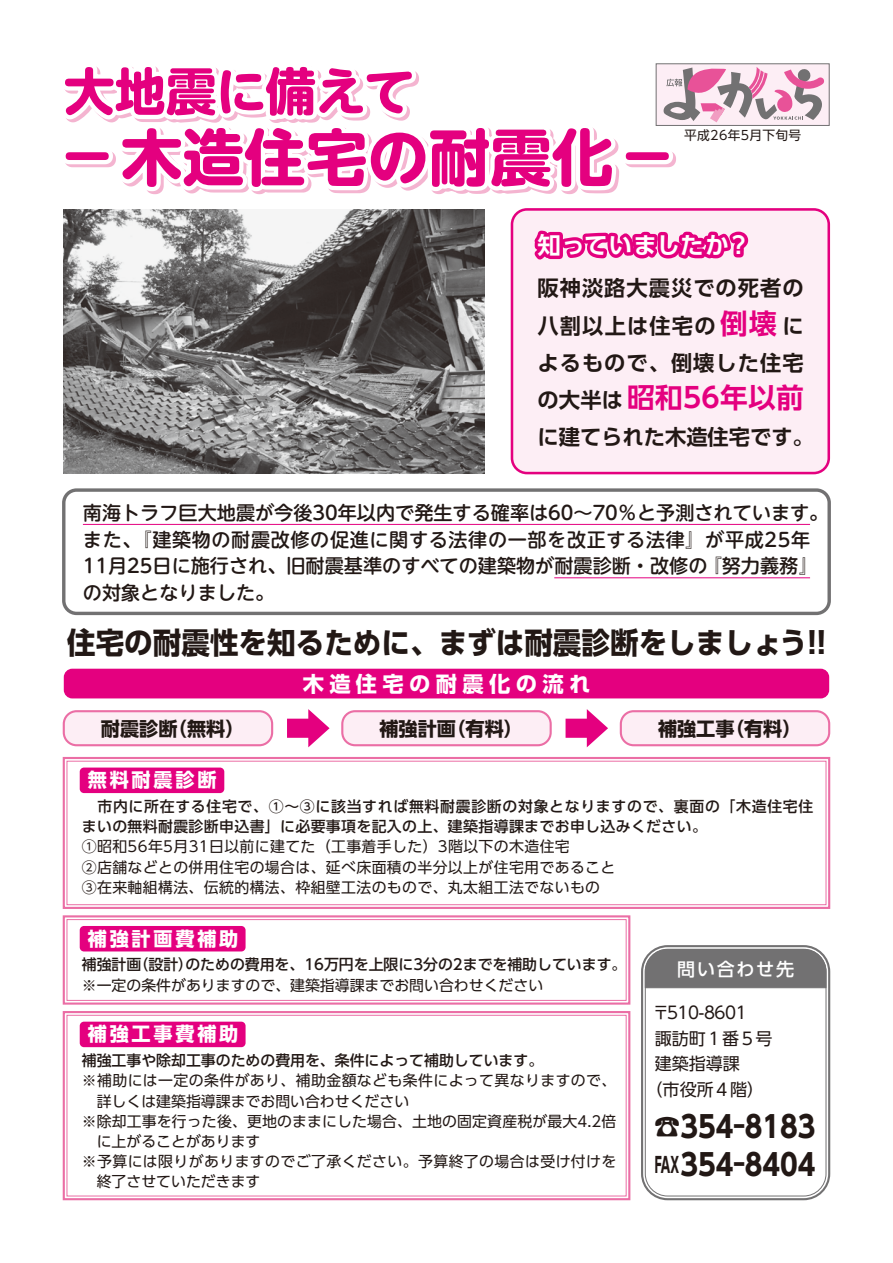
<style>
.page{position:relative;width:893px;height:1263px;background:#fff}
.page>*{position:absolute;margin:0;border:0;box-sizing:border-box;transform-origin:0 0}
.t1{font:700 61.65px "UD Shin M Go Pro";color:#e4007f}
.t2{font:700 51px "UD Shin M Go Pro";letter-spacing:-.01em;color:#e4007f}
.t3{font:700 29.7px "UD Shin Go Pro";color:#221815;scale:.96 1}
.t4{font:700 29.7px/38.2px "UD Shin Go Pro";color:#221815;scale:.9 1}
.t5{font:700 27.6px "UD Shin Go Pro De";letter-spacing:.01em;color:#e4007f}
.t6{font:700 23.4px "UD Shin Go Pro De";letter-spacing:.04em;color:#fff}
.t7{font:700 21.3px/37.2px "UD Shin Go Pro De";letter-spacing:.045em;color:#221815;text-align:justify}
.t8{font:700 21.3px "UD Shin Go Pro De";color:#221815}
.t9{font:700 21.3px "UD Shin Go Pro";letter-spacing:.25em;color:#fff}
.t10{font:500 19.2px/26.5px "UD Shin M Go Pro";color:#221815}
.t11{font:700 19.2px "UD Shin Go Pro";color:#221815}
.t12{font:700 19.2px "UD Shin Go Pro";letter-spacing:.145em;color:#fff}
.t13{font:500 18px "UD Shin Go Pro";letter-spacing:.1em;color:#fff}
.t14{font:16.95px "UD Shin Go Pro";color:#221815}
.t15{font:16.95px "UD Shin Go Pro";letter-spacing:.15em;color:#221815}
.t16{font:14.85px/20.2px "UD Shin Go Pro";letter-spacing:.025em;color:#221815}
.t17{font:500 14.85px/20.2px "UD Shin Go Pro";letter-spacing:.045em;color:#221815}
.t18{font:14.85px "UD Shin Go Pro";color:#221815}
.t19{font:500 14.85px "UD Shin Go Pro";color:#221815}
.t20{font:12.75px "UD Shin Go Pro";letter-spacing:.025em;color:#221815}
.s1{font-size:27.6px;color:#e4007f}
.s2{font-size:21.3px;color:#221815}
.s3{font-size:21.3px}
</style>
<div class="page">
<div style="left:80px;top:767px;width:144px;height:26px;background:#e4007f;border-radius:4px"></div>
<div style="left:63px;top:757px;width:767px;height:152px;border:2px solid #eb6ea5"></div>
<div style="left:67px;top:761px;width:759px;height:144px;border:1px solid #eb6ea5"></div>
<div style="left:641px;top:945px;width:189px;height:255px;border:2px solid #727172;border-radius:26px"></div>
<div style="left:645px;top:949px;width:181px;height:247px;border:1px solid #727172;border-radius:22px"></div>
<div style="left:644px;top:948px;width:183px;height:40px;background:#727172"></div>
<div style="left:80px;top:926px;width:166px;height:25px;background:#e4007f;border-radius:4px"></div>
<div style="left:63px;top:915px;width:567px;height:90px;border:2px solid #eb6ea5"></div>
<div style="left:67px;top:919px;width:560px;height:82px;border:1px solid #eb6ea5"></div>
<div style="left:80px;top:1022px;width:166px;height:25px;background:#e4007f;border-radius:4px"></div>
<div style="left:63px;top:1011px;width:567px;height:189px;border:2px solid #eb6ea5"></div>
<div style="left:67px;top:1015px;width:560px;height:181px;border:1px solid #eb6ea5"></div>
<div style="left:64px;top:669px;width:765px;height:29px;background:#e4007f;border-radius:9px"></div>
<svg style="left:287px;top:709px;width:43px;height:38px"></svg>
<svg style="left:566px;top:709px;width:42px;height:38px"></svg>
<div style="left:512px;top:209px;width:317px;height:264px;background:#fdeef5;border-radius:15px"></div>
<div style="left:511px;top:208px;width:319px;height:266px;border:3px solid #e4007f;border-radius:15px"></div>
<div style="left:62px;top:488px;width:769px;height:127px;border:3px solid #727172;border-radius:13px"></div>
<div style="left:64px;top:711px;width:208px;height:34px;background:#fdeef5;border-radius:13px"></div>
<div style="left:63px;top:710px;width:210px;height:36px;border:2px solid #eb6ea5;border-radius:13px"></div>
<div style="left:342px;top:711px;width:209px;height:34px;background:#fdeef5;border-radius:13px"></div>
<div style="left:341px;top:710px;width:211px;height:36px;border:2px solid #eb6ea5;border-radius:13px"></div>
<div style="left:621px;top:711px;width:208px;height:34px;background:#fdeef5;border-radius:13px"></div>
<div style="left:620px;top:710px;width:210px;height:36px;border:2px solid #eb6ea5;border-radius:13px"></div>
<svg style="left:63px;top:63px;width:762px;height:203px"></svg>
<img style="left:64px;top:209px;width:421px;height:264px">
<hr style="left:83px;top:524px;width:727px;height:1px;background:#e4007f">
<hr style="left:554px;top:577px;width:256px;height:1px;background:#e4007f">
<h2 class="t2" style="left:64px;top:50px;width:353px">大地震に備えて</h2>
<h1 class="t1" style="left:56px;top:107px;width:623px">－木造住宅の耐震化－</h1>
<h2 class="t2" style="left:64px;top:50px;width:155px">大地震</h2>
<p class="t20" style="left:684px;top:125px;width:119px">平成26年5月下旬号</p>
<h3 class="t6" style="left:537px;top:226px;width:215px">知っていましたか？</h3>
<h3 class="t7" style="left:537px;top:269px;width:268px">阪神淡路大震災での死者の八割以上は住宅の<span class="s1">倒壊</span>によるもので、倒壊した住宅</h3>
<h3 class="t5" style="left:537px;top:375px;width:268px"><span class="s2">の大半は</span>昭和56年以前</h3>
<h3 class="t8" style="left:537px;top:420px;width:278px">に建てられた木造住宅です。</h3>
<p class="t10" style="left:83px;top:499px;width:747px">南海トラフ巨大地震が今後30年以内で発生する確率は60～70％と予測されています。また、『建築物の耐震改修の促進に関する法律の一部を改正する法律』が平成25年11月25日に施行され、旧耐震基準のすべての建築物が耐震診断・改修の『努力義務』の対象となりました。</p>
<h3 class="t3" style="left:67px;top:618px;width:802px">住宅の耐震性を知るために、まずは耐震診断をしましょう！！</h3>
<h3 class="t9" style="left:303px;top:666px;width:289px">木造住宅の耐震化の流れ</h3>
<p class="t11" style="left:101px;top:713px;width:145px">耐震診断（無料）</p>
<p class="t11" style="left:379px;top:713px;width:145px">補強計画（有料）</p>
<p class="t11" style="left:658px;top:713px;width:145px">補強工事（有料）</p>
<p class="t12" style="left:88px;top:764px;width:130px">無料耐震診断</p>
<p class="t17" style="left:82px;top:796px;width:733px">　市内に所在する住宅で、①～③に該当すれば無料耐震診断の対象となりますので、裏面の「木造住宅住まいの無料耐震診断申込書」に必要事項を記入の上、建築指導課までお申し込みください。</p>
<p class="t16" style="left:82px;top:836px;width:535px">①昭和56年5月31日以前に建てた（工事着手した）3階以下の木造住宅<br>②店舗などとの併用住宅の場合は、延べ床面積の半分以上が住宅用であること<br>③在来軸組構法、伝統的構法、枠組壁工法のもので、丸太組工法でないもの</p>
<p class="t12" style="left:88px;top:923px;width:152px">補強計画費補助</p>
<p class="t19" style="left:82px;top:953px;width:546px">補強計画（設計）のための費用を、16万円を上限に3分の2までを補助しています。</p>
<p class="t18" style="left:82px;top:973px;width:463px">※一定の条件がありますので、建築指導課までお問い合わせください</p>
<p class="t12" style="left:88px;top:1018px;width:152px">補強工事費補助</p>
<p class="t19" style="left:82px;top:1048px;width:463px">補強工事や除却工事のための費用を、条件によって補助しています。</p>
<p class="t16" style="left:82px;top:1070px;width:536px">※補助には一定の条件があり、補助金額なども条件によって異なりますので、</p>
<p class="t18" style="left:97px;top:1089px;width:314px">詳しくは建築指導課までお問い合わせください</p>
<p class="t16" style="left:82px;top:1110px;width:536px">※除却工事を行った後、更地のままにした場合、土地の固定資産税が最大4.2倍</p>
<p class="t18" style="left:97px;top:1129px;width:165px">に上がることがあります</p>
<p class="t16" style="left:82px;top:1151px;width:536px">※予算には限りがありますのでご了承ください。予算終了の場合は受け付けを</p>
<p class="t18" style="left:97px;top:1170px;width:165px">終了させていただきます</p>
<p class="t13" style="left:677px;top:955px;width:119px">問い合わせ先</p>
<p class="t14" style="left:652px;top:999px;width:99px">〒５１０-８６０１</p>
<p class="t15" style="left:655px;top:1024px;width:119px">諏訪町1番5号</p>
<p class="t14" style="left:655px;top:1050px;width:87px">建築指導課</p>
<p class="t14" style="left:646px;top:1075px;width:120px">（市役所4階）</p>
<h3 class="t4" style="left:654px;top:1107px;width:181px">☎354－8183<br><span class="s3">FAX</span>354－8404</h3>
</div>
